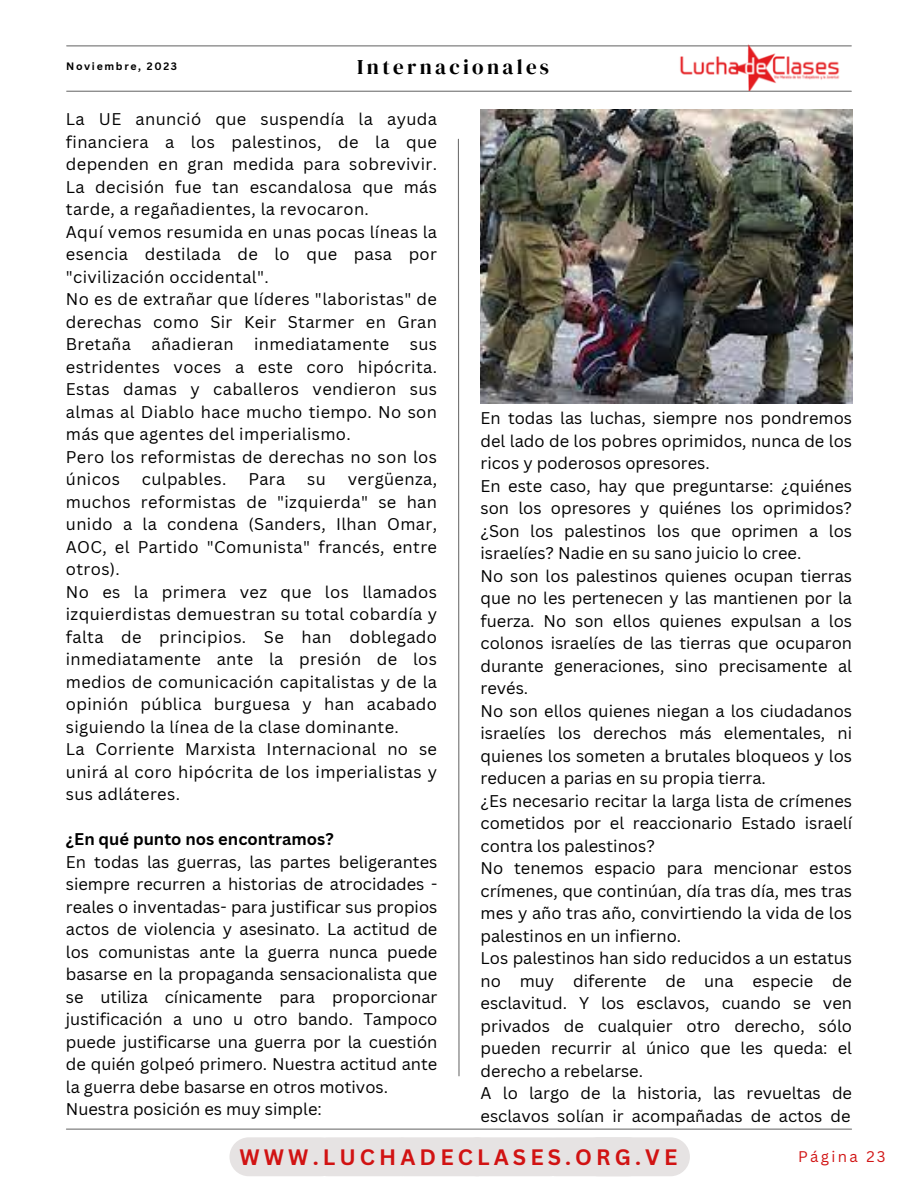
<style>
.page{position:relative;width:918px;height:1188px;background:#fff}
.page>*{position:absolute;margin:0;border:0;box-sizing:border-box;transform-origin:0 0}
.t1{font:700 21.75px "Canva Sans";letter-spacing:.19em;color:#d11313}
.t2{font:21px "DM Serif Display";letter-spacing:.16em;color:#000}
.t3{font:16.5px/22.5px "Canva Sans";color:#000;text-align:justify}
.t4{font:16.5px/22.5px "Canva Sans";letter-spacing:.02em;color:#000}
.t5{font:700 16.5px "Canva Sans";color:#000}
.t6{font:15px "Canva Sans";letter-spacing:.16em;color:#d11313}
.t7{font:700 10.5px "Canva Sans";letter-spacing:.16em;color:#000}
</style>
<div class="page">
<hr style="left:67px;top:91px;width:784px;height:1px;background:#737373">
<hr style="left:67px;top:45px;width:784px;height:1px;background:#737373">
<svg style="left:457px;top:138px;width:3px;height:939px"></svg>
<hr style="left:66px;top:1129px;width:786px;height:1px;background:#737373">
<img style="left:678px;top:44px;width:166px;height:46px">
<div style="left:229px;top:1137px;width:111px;height:39px;background:#e6e3e3;border-radius:19px"></div>
<div style="left:309px;top:1137px;width:110px;height:39px;background:#e6e3e3;border-radius:19px"></div>
<div style="left:385px;top:1137px;width:111px;height:39px;background:#e6e3e3;border-radius:19px"></div>
<div style="left:458px;top:1137px;width:111px;height:39px;background:#e6e3e3;border-radius:19px"></div>
<div style="left:537px;top:1137px;width:111px;height:39px;background:#e6e3e3;border-radius:19px"></div>
<div style="left:579px;top:1137px;width:111px;height:39px;background:#e6e3e3;border-radius:19px"></div>
<img style="left:480px;top:110px;width:373px;height:293px">
<p class="t2" style="left:357px;top:52px;width:193px">Internacionales</p>
<p class="t7" style="left:66px;top:59px;width:113px">Noviembre, 2023</p>
<p class="t3" style="left:66px;top:107px;width:373px">La UE anunció que suspendía la ayuda financiera a los palestinos, de la que dependen en gran medida para sobrevivir.<br>La decisión fue tan escandalosa que más tarde, a regañadientes, la revocaron.</p>
<p class="t3" style="left:66px;top:220px;width:373px">Aquí vemos resumida en unas pocas líneas la esencia destilada de lo que pasa por "civilización occidental".</p>
<p class="t3" style="left:66px;top:287px;width:373px">No es de extrañar que líderes "laboristas" de derechas como Sir Keir Starmer en Gran Bretaña añadieran inmediatamente sus estridentes voces a este coro hipócrita.<br>Estas damas y caballeros vendieron sus almas al Diablo hace mucho tiempo. No son más que agentes del imperialismo.</p>
<p class="t4" style="left:66px;top:445px;width:373px">Pero los reformistas de derechas no son los únicos</p>
<p class="t3" style="left:481px;top:406px;width:373px">En todas las luchas, siempre nos pondremos del lado de los pobres oprimidos, nunca de los ricos y poderosos opresores.</p>
<p class="t3" style="left:481px;top:474px;width:373px">En este caso, hay que preguntarse: ¿quiénes son los opresores y quiénes los oprimidos? ¿Son los palestinos los que oprimen a los israelíes? Nadie en su sano juicio lo cree.</p>
<p class="t3" style="left:481px;top:564px;width:373px">No son los palestinos quienes ocupan tierras que no les pertenecen y las mantienen por la fuerza. No son ellos quienes expulsan a los colonos israelíes de las tierras que ocuparon durante generaciones, sino precisamente al revés.</p>
<p class="t3" style="left:481px;top:699px;width:373px">No son ellos quienes niegan a los ciudadanos israelíes los derechos más elementales, ni quienes los someten a brutales bloqueos y los reducen a parias en su propia tierra.</p>
<p class="t3" style="left:481px;top:789px;width:373px">¿Es necesario recitar la larga lista de crímenes cometidos por el reaccionario Estado israelí contra los palestinos?</p>
<p class="t3" style="left:481px;top:856px;width:373px">No tenemos espacio para mencionar estos crímenes, que continúan, día tras día, mes tras mes y año tras año, convirtiendo la vida de los palestinos en un infierno.</p>
<p class="t3" style="left:481px;top:946px;width:373px">Los palestinos han sido reducidos a un estatus no muy diferente de una especie de esclavitud. Y los esclavos, cuando se ven privados de cualquier otro derecho, sólo pueden recurrir al único que les queda: el derecho a rebelarse.</p>
<p class="t3" style="left:481px;top:1081px;width:373px">A lo largo de la historia, las revueltas de esclavos solían ir acompañadas de actos de</p>
<p class="t4" style="left:142px;top:467px;width:86px">culpables.</p>
<p class="t3" style="left:248px;top:467px;width:39px">Para</p>
<p class="t3" style="left:307px;top:467px;width:20px">su</p>
<p class="t3" style="left:66px;top:467px;width:373px;text-indent:282px">vergüenza, muchos reformistas de "izquierda" se han unido a la condena (Sanders, Ilhan Omar, AOC, el Partido "Comunista" francés, entre otros).</p>
<p class="t3" style="left:66px;top:580px;width:373px">No es la primera vez que los llamados izquierdistas demuestran su total cobardía y falta de principios. Se han doblegado inmediatamente ante la presión de los medios de comunicación capitalistas y de la opinión pública burguesa y han acabado siguiendo la línea de la clase dominante.</p>
<p class="t3" style="left:66px;top:737px;width:373px">La Corriente Marxista Internacional no se unirá al coro hipócrita de los imperialistas y sus adláteres.</p>
<p class="t5" style="left:66px;top:827px;width:269px">¿En qué punto nos encontramos?</p>
<p class="t3" style="left:66px;top:850px;width:373px">En todas las guerras, las partes beligerantes siempre recurren a historias de atrocidades - reales o inventadas- para justificar sus propios actos de violencia y asesinato. La actitud de los comunistas ante la guerra nunca puede basarse en la propaganda sensacionalista que se utiliza cínicamente para proporcionar justificación a uno u otro bando. Tampoco puede justificarse una guerra por la cuestión de quién golpeó primero. Nuestra actitud ante la guerra debe basarse en otros motivos.</p>
<p class="t3" style="left:66px;top:1097px;width:257px">Nuestra posición es muy simple:</p>
<p class="t1" style="left:239px;top:1142px;width:439px">WWW.LUCHADECLASES.ORG.VE</p>
<p class="t6" style="left:798px;top:1146px;width:89px">Página 23</p>
</div>
